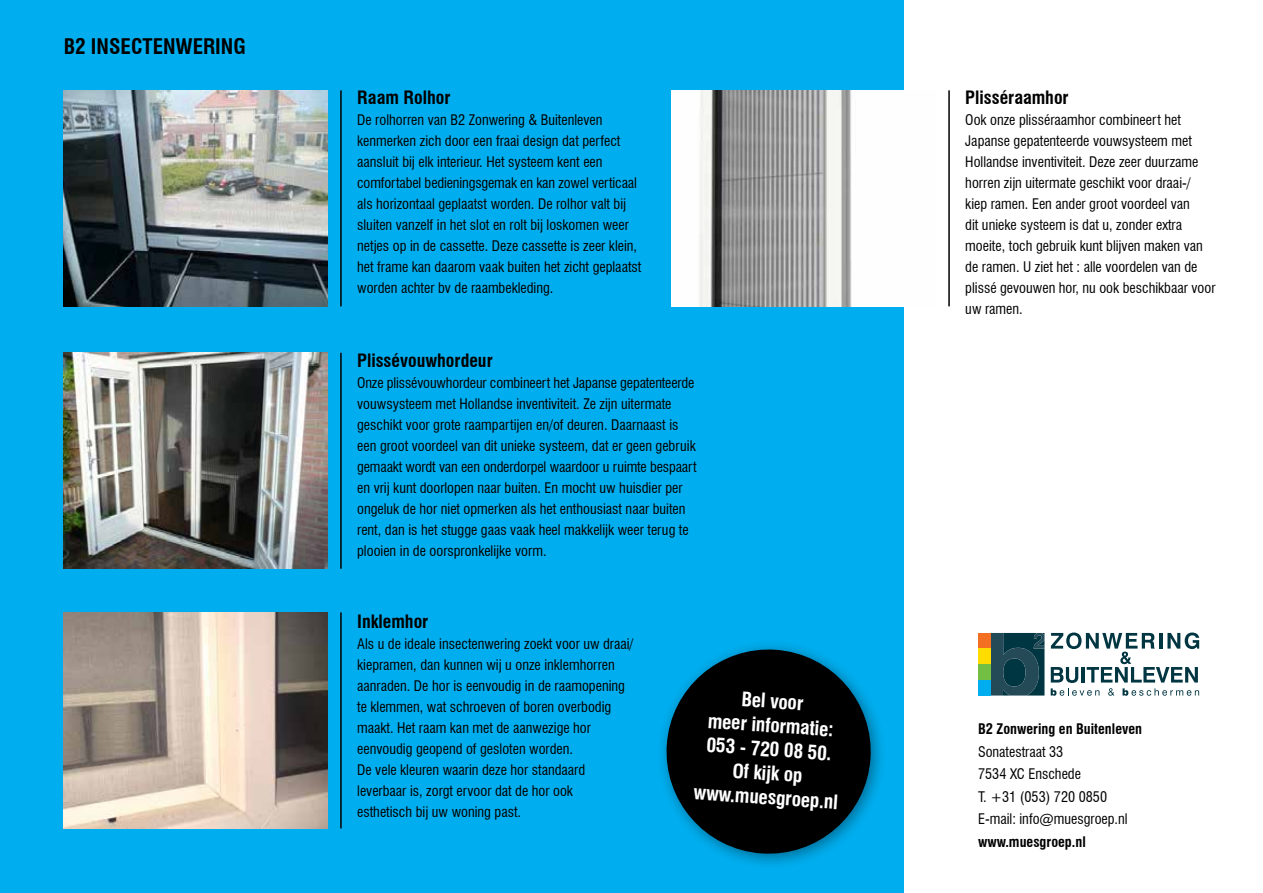
<style>
.page{position:relative;width:1263px;height:893px;background:#fff}
.page>*{position:absolute;margin:0;border:0;box-sizing:border-box;transform-origin:0 0}
.t1{font:700 condensed 21px "Swiss 721 BT";color:#000}
.t2{font:700 condensed 19.5px/24px "Swiss 721 BT";color:#fff;text-align:center}
.t3{font:700 condensed 18px "Swiss 721 BT";color:#000}
.t4{font:condensed 14.25px/21px "Swiss 721 BT";color:#000}
.t5{font:700 condensed 14.25px "Swiss 721 BT";color:#000}
</style>
<div class="page">
<div style="left:0;top:0;width:904px;height:893px;background:#00aeef"></div>
<img style="left:64px;top:90px;width:263px;height:216px">
<img style="left:64px;top:612px;width:263px;height:216px">
<hr style="left:340px;top:90px;width:2px;height:216px;background:#000">
<hr style="left:340px;top:612px;width:2px;height:216px;background:#000">
<svg style="left:990px;top:633px;width:54px;height:62px;background:#1a4550"></svg>
<svg style="left:1051px;top:632px;width:148px;height:64px"></svg>
<div style="left:978px;top:633px;width:12px;height:16px;background:#f36f21"></div>
<div style="left:978px;top:649px;width:12px;height:15px;background:#fd0"></div>
<div style="left:978px;top:664px;width:12px;height:16px;background:#72bf44"></div>
<div style="left:978px;top:680px;width:12px;height:15px;background:#00aeef"></div>
<img style="left:64px;top:353px;width:263px;height:216px">
<hr style="left:340px;top:353px;width:2px;height:216px;background:#000">
<img style="left:672px;top:90px;width:232px;height:216px">
<hr style="left:948px;top:90px;width:2px;height:216px;background:#000">
<div style="left:655px;top:638px;width:233px;height:233px;background:#000;opacity:.4"></div>
<svg style="left:663px;top:646px;width:211px;height:211px"></svg>
<h1 class="t1" style="left:64px;top:34px;width:184px">B2 INSECTENWERING</h1>
<p class="t3" style="left:357px;top:87px;width:95px">Raam Rolhor</p>
<p class="t4" style="left:357px;top:110px;width:286px">De rolhorren van B2 Zonwering &amp; Buitenleven kenmerken zich door een fraai design dat perfect aansluit bij elk interieur. Het systeem kent een comfortabel bedieningsgemak en kan zowel verticaal als horizontaal geplaatst worden. De rolhor valt bij sluiten vanzelf in het slot en rolt bij loskomen weer netjes op in de cassette. Deze cassette is zeer klein, het frame kan daarom vaak buiten het zicht geplaatst worden achter bv de raambekleding.</p>
<p class="t3" style="left:357px;top:349px;width:137px">Plissévouwhordeur</p>
<p class="t4" style="left:357px;top:372px;width:341px">Onze plissévouwhordeur combineert het Japanse gepatenteerde vouwsysteem met Hollandse inventiviteit. Ze zijn uitermate geschikt voor grote raampartijen en/of deuren. Daarnaast is een groot voordeel van dit unieke systeem, dat er geen gebruik gemaakt wordt van een onderdorpel waardoor u ruimte bespaart en vrij kunt doorlopen naar buiten. En mocht uw huisdier per ongeluk de hor niet opmerken als het enthousiast naar buiten rent, dan is het stugge gaas vaak heel makkelijk weer terug te plooien in de oorspronkelijke vorm.</p>
<p class="t3" style="left:357px;top:611px;width:73px">Inklemhor</p>
<p class="t4" style="left:357px;top:633px;width:278px">Als u de ideale insectenwering zoekt voor uw draai/ kiepramen, dan kunnen wij u onze inklemhorren aanraden. De hor is eenvoudig in de raamopening te klemmen, wat schroeven of boren overbodig maakt. Het raam kan met de aanwezige hor eenvoudig geopend of gesloten worden.<br>De vele kleuren waarin deze hor standaard leverbaar is, zorgt ervoor dat de hor ook<br>esthetisch bij uw woning past.</p>
<h2 class="t2" style="left:701px;top:684px;width:146px;rotate:4deg">Bel voor<br>meer informatie:<br>053 - 720 08 50.<br>Of kijk op www.muesgroep.nl</h2>
<p class="t3" style="left:965px;top:87px;width:105px">Plisséraamhor</p>
<p class="t4" style="left:965px;top:110px;width:252px">Ook onze plisséraamhor combineert het Japanse gepatenteerde vouwsysteem met Hollandse inventiviteit. Deze zeer duurzame horren zijn uitermate geschikt voor draai-/ kiep ramen. Een ander groot voordeel van<br>dit unieke systeem is dat u, zonder extra moeite, toch gebruik kunt blijven maken van de ramen. U ziet het : alle voordelen van de plissé gevouwen hor, nu ook beschikbaar voor uw ramen.</p>
<p class="t5" style="left:978px;top:720px;width:166px">B2 Zonwering en Buitenleven</p>
<p class="t4" style="left:978px;top:740px;width:151px;line-height:22.5px">Sonatestraat 33<br>7534 XC Enschede<br>T. +31 (053) 720 0850<br>E-mail: info@muesgroep.nl</p>
<p class="t5" style="left:978px;top:833px;width:109px">www.muesgroep.nl</p>
</div>
